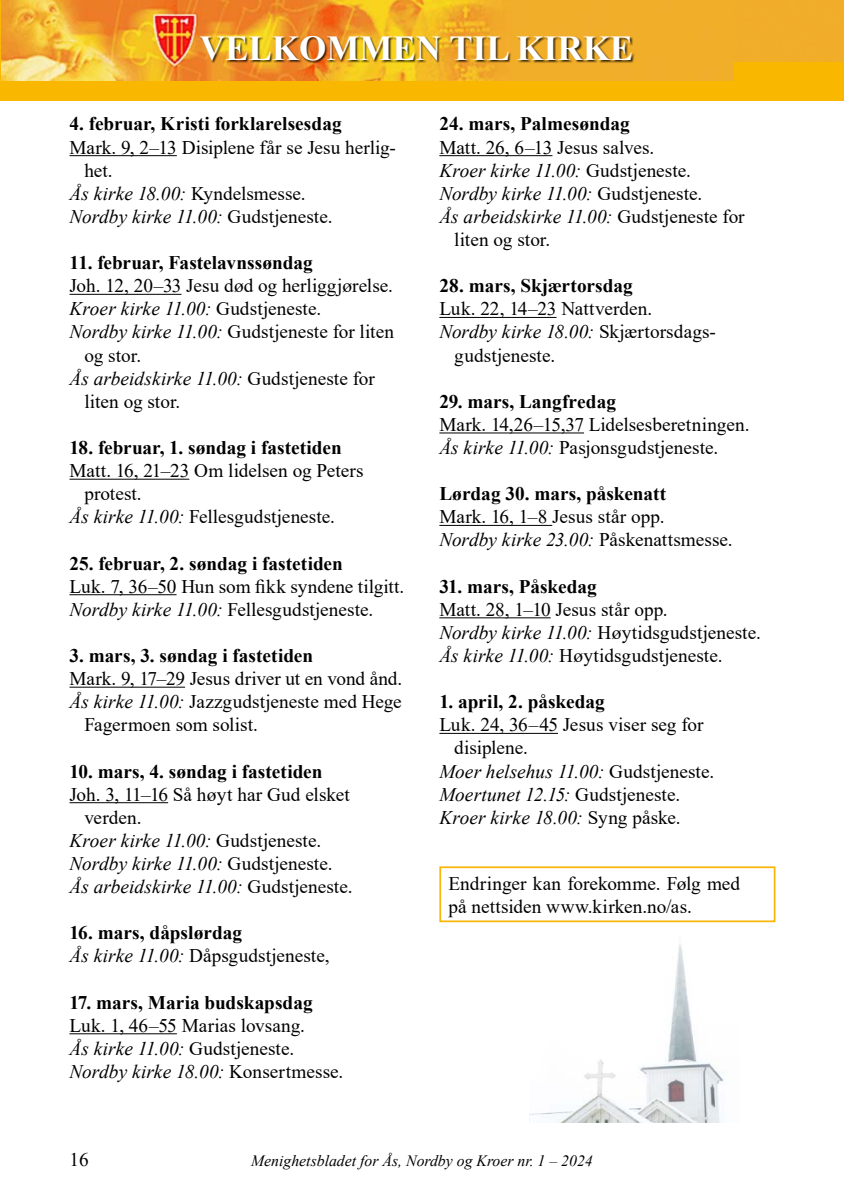
<style>
.page{position:relative;width:844px;height:1191px;background:#fff}
.page>*{position:absolute;margin:0;border:0;box-sizing:border-box;transform-origin:0 0}
.t1{font:700 35px "Times New Roman";color:#fff}
.t2{font:19.25px/23.1px "Times New Roman";color:#000}
.t3{font:italic 19.25px "Times New Roman";letter-spacing:.005em;color:#000}
.t4{font:700 19.25px/23.1px "Times New Roman";color:#000}
.t5{font:italic 15.75px "Times New Roman";color:#000}
.s1{font-style:normal}
.s2{font-style:italic}
.s3{font-weight:400;font-style:italic}
.s4{font-weight:400}
</style>
<div class="page">
<img style="left:529px;top:943px;width:195px;height:179px">
<div style="left:0;top:0;width:810px;height:100px;background:#fab700"></div>
<img style="left:1px;top:0;width:733px;height:80px">
<div style="left:734px;top:0;width:109px;height:100px;background:#fab700"></div>
<div style="left:734px;top:0;width:109px;height:61px;background:#f1ad29"></div>
<div style="left:200px;top:36px;width:434px;height:28px;background:#000;opacity:.75"></div>
<div style="left:439px;top:866px;width:336px;height:56px;border:2px solid #f9b606"></div>
<hr style="left:439px;top:155px;width:113px;height:1px;background:#000">
<hr style="left:439px;top:317px;width:117px;height:1px;background:#000">
<hr style="left:439px;top:432px;width:145px;height:1px;background:#000">
<hr style="left:439px;top:525px;width:113px;height:1px;background:#000">
<hr style="left:439px;top:617px;width:111px;height:1px;background:#000">
<hr style="left:439px;top:733px;width:119px;height:1px;background:#000">
<hr style="left:69px;top:155px;width:108px;height:1px;background:#000">
<hr style="left:69px;top:294px;width:112px;height:1px;background:#000">
<hr style="left:69px;top:479px;width:120px;height:1px;background:#000">
<hr style="left:69px;top:594px;width:107px;height:1px;background:#000">
<hr style="left:69px;top:686px;width:116px;height:1px;background:#000">
<hr style="left:69px;top:802px;width:99px;height:1px;background:#000">
<hr style="left:69px;top:1033px;width:108px;height:1px;background:#000">
<h1 class="t1" style="left:200px;top:23px;width:435px">VELKOMMEN TIL KIRKE</h1>
<p class="t4" style="left:69px;top:112px;width:273px">4. februar, Kristi forklarelsesdag</p>
<p class="t2" style="left:69px;top:135px;width:328px">Mark. 9, 2–13 Disiplene får se Jesu herlig-</p>
<p class="t2" style="left:84px;top:158px;width:30px">het.</p>
<p class="t3" style="left:69px;top:180px;width:237px">Ås kirke 18.00: <span class="s1">Kyndelsmesse.</span></p>
<p class="t3" style="left:69px;top:203px;width:264px">Nordby kirke 11.00: <span class="s1">Gudstjeneste.</span></p>
<p class="t4" style="left:69px;top:250px;width:245px">11. februar, Fastelavnssøndag</p>
<p class="t2" style="left:69px;top:274px;width:325px">Joh. 12, 20–33 Jesu død og herliggjørelse.</p>
<p class="t3" style="left:69px;top:296px;width:253px">Kroer kirke 11.00: <span class="s1">Gudstjeneste.</span></p>
<p class="t2" style="left:69px;top:320px;width:326px"><span class="s2">Nordby kirke 11.00:</span> Gudstjeneste for liten</p>
<p class="t2" style="left:84px;top:343px;width:58px">og stor.</p>
<p class="t3" style="left:69px;top:365px;width:307px">Ås arbeidskirke 11.00: <span class="s1">Gudstjeneste for</span></p>
<p class="t2" style="left:84px;top:389px;width:97px">liten og stor.</p>
<p class="t4" style="left:69px;top:435px;width:274px">18. februar, 1. søndag i fastetiden</p>
<p class="t2" style="left:69px;top:458px;width:295px">Matt. 16, 21–23 Om lidelsen og Peters</p>
<p class="t2" style="left:84px;top:481px;width:59px">protest.</p>
<p class="t2" style="left:69px;top:505px;width:267px"><span class="s2">Ås kirke 11.00:</span> Fellesgudstjeneste.</p>
<p class="t4" style="left:69px;top:551px;width:275px">25. februar, 2. søndag i fastetiden</p>
<p class="t2" style="left:69px;top:574px;width:336px">Luk. 7, 36–50 Hun som fikk syndene tilgitt.<br><span class="s2">Nordby kirke 11.00:</span> Fellesgudstjeneste.</p>
<p class="t4" style="left:69px;top:643px;width:245px">3. mars, 3. søndag i fastetiden</p>
<p class="t2" style="left:69px;top:666px;width:334px">Mark. 9, 17–29 Jesus driver ut en vond ånd.</p>
<p class="t2" style="left:69px;top:689px;width:334px"><span class="s2">Ås kirke 11.00:</span> Jazzgudstjeneste med Hege</p>
<p class="t2" style="left:84px;top:712px;width:175px">Fagermoen som solist.</p>
<p class="t4" style="left:69px;top:759px;width:254px">10. mars, 4. søndag i fastetiden</p>
<p class="t2" style="left:69px;top:782px;width:281px">Joh. 3, 11–16 Så høyt har Gud elsket</p>
<p class="t2" style="left:84px;top:805px;width:59px">verden.</p>
<p class="t3" style="left:69px;top:827px;width:253px">Kroer kirke 11.00: <span class="s1">Gudstjeneste.</span></p>
<p class="t3" style="left:69px;top:850px;width:264px">Nordby kirke 11.00: <span class="s1">Gudstjeneste.</span></p>
<p class="t3" style="left:69px;top:873px;width:284px">Ås arbeidskirke 11.00: <span class="s1">Gudstjeneste.</span></p>
<p class="t4" style="left:69px;top:920px;width:262px">16. mars, dåpslørdag<br><span class="s3">Ås kirke 11.00:</span> <span class="s4">Dåpsgudstjeneste,</span></p>
<p class="t4" style="left:69px;top:990px;width:245px">17. mars, Maria budskapsdag</p>
<p class="t2" style="left:69px;top:1013px;width:275px">Luk. 1, 46–55 Marias lovsang.<br><span class="s2">Ås kirke 11.00:</span> Gudstjeneste.<br><span class="s2">Nordby kirke 18.00:</span> Konsertmesse.</p>
<p class="t4" style="left:439px;top:112px;width:192px">24. mars, Palmesøndag</p>
<p class="t2" style="left:439px;top:135px;width:216px">Matt. 26, 6–13 Jesus salves.</p>
<p class="t3" style="left:439px;top:157px;width:253px">Kroer kirke 11.00: <span class="s1">Gudstjeneste.</span></p>
<p class="t3" style="left:439px;top:180px;width:264px">Nordby kirke 11.00: <span class="s1">Gudstjeneste.</span></p>
<p class="t3" style="left:439px;top:203px;width:307px">Ås arbeidskirke 11.00: <span class="s1">Gudstjeneste for</span></p>
<p class="t2" style="left:454px;top:227px;width:97px">liten og stor.</p>
<p class="t4" style="left:439px;top:274px;width:195px">28. mars, Skjærtorsdag</p>
<p class="t2" style="left:439px;top:297px;width:214px">Luk. 22, 14–23 Nattverden.</p>
<p class="t3" style="left:439px;top:319px;width:276px">Nordby kirke 18.00: <span class="s1">Skjærtorsdags-</span></p>
<p class="t2" style="left:454px;top:343px;width:102px">gudstjeneste.</p>
<p class="t4" style="left:439px;top:389px;width:178px">29. mars, Langfredag</p>
<p class="t2" style="left:439px;top:412px;width:311px">Mark. 14,26–15,37 Lidelsesberetningen.<br><span class="s2">Ås kirke 11.00:</span> Pasjonsgudstjeneste.</p>
<p class="t4" style="left:439px;top:481px;width:228px">Lørdag 30. mars, påskenatt</p>
<p class="t2" style="left:439px;top:505px;width:295px">Mark. 16, 1–8 Jesus står opp.<br><span class="s2">Nordby kirke 23.00:</span> Påskenattsmesse.</p>
<p class="t4" style="left:439px;top:574px;width:159px">31. mars, Påskedag</p>
<p class="t2" style="left:439px;top:597px;width:323px">Matt. 28, 1–10 Jesus står opp.<br><span class="s2">Nordby kirke 11.00:</span> Høytidsgudstjeneste.<br><span class="s2">Ås kirke 11.00:</span> Høytidsgudstjeneste.</p>
<p class="t4" style="left:439px;top:689px;width:167px">1. april, 2. påskedag</p>
<p class="t2" style="left:439px;top:712px;width:265px">Luk. 24, 36–45 Jesus viser seg for</p>
<p class="t2" style="left:454px;top:736px;width:75px">disiplene.</p>
<p class="t3" style="left:439px;top:758px;width:276px">Moer helsehus 11.00: <span class="s1">Gudstjeneste.</span></p>
<p class="t3" style="left:439px;top:781px;width:242px">Moertunet 12.15: <span class="s1">Gudstjeneste.</span></p>
<p class="t3" style="left:439px;top:804px;width:243px">Kroer kirke 18.00: <span class="s1">Syng påske.</span></p>
<p class="t2" style="left:448px;top:871px;width:293px">Endringer kan forekomme. Følg med på nettsiden www.kirken.no/as.</p>
<p class="t2" style="left:69px;top:1147px;width:21px">16</p>
<p class="t5" style="left:251px;top:1149px;width:343px">Menighetsbladet for Ås, Nordby og Kroer nr. 1 – 2024</p>
</div>
